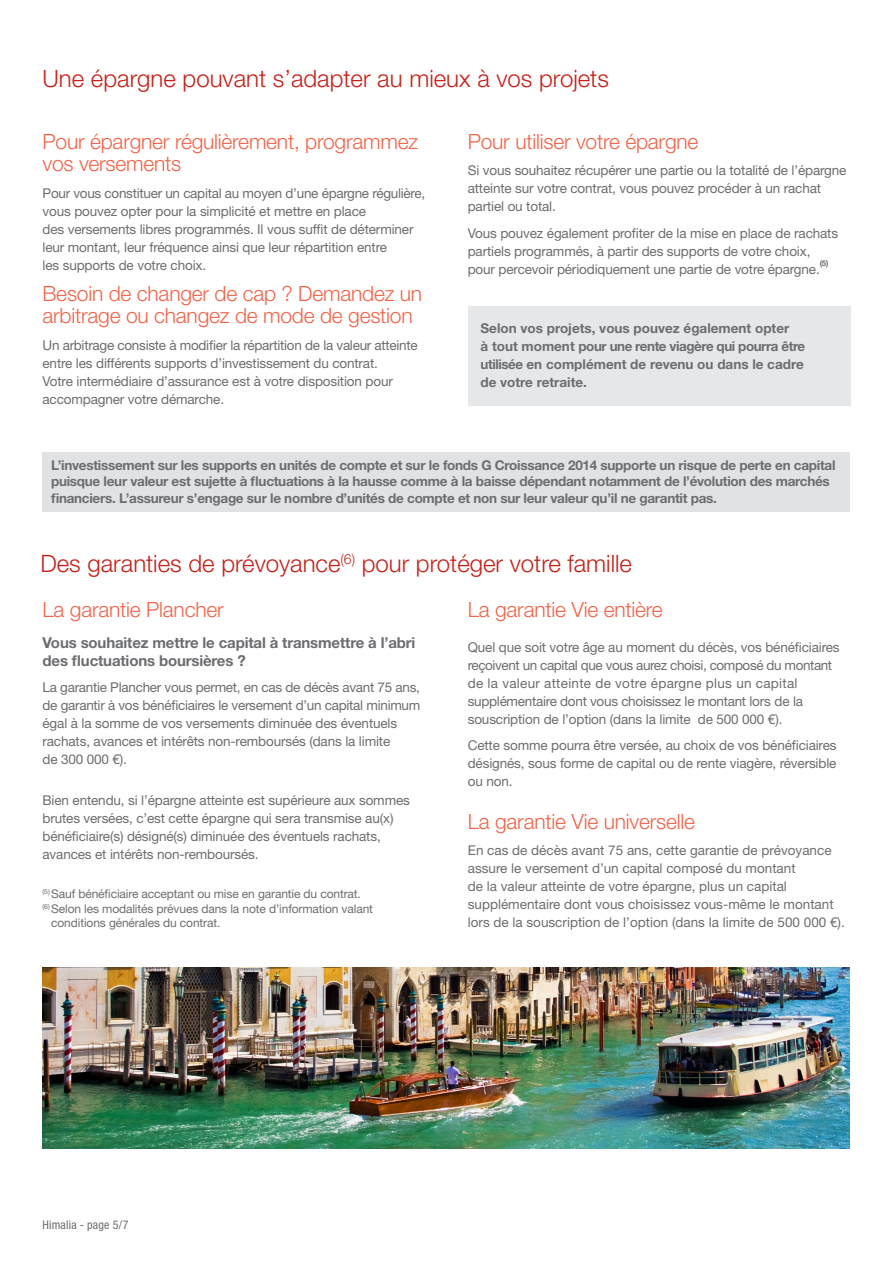
<style>
.page{position:relative;width:893px;height:1263px;background:#fff}
.page>*{position:absolute;margin:0;border:0;box-sizing:border-box;transform-origin:0 0}
.t1{font:300 24px "Helvetica Neue LT Std";color:#c5221a}
.t2{font:300 21px/22.5px "Helvetica Neue LT Std";letter-spacing:-.01em;color:#f16349}
.t3{font:700 15px/18px "Helvetica Neue LT Std";letter-spacing:-.01em;color:#6c6d70}
.t4{font:13.5px/18px "Helvetica Neue LT Std";letter-spacing:-.01em;color:#6c6d70}
.t5{font:700 13.5px/16.5px "Helvetica Neue LT Std";letter-spacing:-.02em;color:#6c6d70}
.t6{font:700 13.5px/18px "Helvetica Neue LT Std";color:#6c6d70}
.t7{font:12px "Helvetica Neue LT Std";letter-spacing:-.01em;color:#6c6d70}
.Table_Header_Left{font:condensed 12px "Helvetica Neue LT Std";letter-spacing:.015em;color:#6c6d70}
.t8{font:700 7.8px "Helvetica Neue LT Std";color:#6c6d70}
</style>
<div class="page">
<div style="left:43px;top:452px;width:807px;height:59px;background:#e1e2e4"></div>
<img style="left:43px;top:967px;width:806px;height:181px">
<div style="left:468px;top:306px;width:382px;height:99px;background:#e6e7e9"></div>
<p class="t1" style="left:43px;top:64px;width:568px">Une épargne pouvant s’adapter au mieux à vos projets</p>
<p class="t2" style="left:43px;top:130px;width:377px">Pour épargner régulièrement, programmez vos versements</p>
<p class="t4" style="left:43px;top:184px;width:384px">Pour vous constituer un capital au moyen d’une épargne régulière, vous pouvez opter pour la simplicité et mettre en place<br>des versements libres programmés. Il vous suffit de déterminer leur montant, leur fréquence ainsi que leur répartition entre<br>les supports de votre choix.</p>
<p class="t2" style="left:43px;top:282px;width:381px">Besoin de changer de cap ? Demandez un arbitrage ou changez de mode de gestion</p>
<p class="t4" style="left:43px;top:336px;width:377px">Un arbitrage consiste à modifier la répartition de la valeur atteinte entre les différents supports d’investissement du contrat.<br>Votre intermédiaire d’assurance est à votre disposition pour accompagner votre démarche.</p>
<p class="t2" style="left:468px;top:130px;width:232px">Pour utiliser votre épargne</p>
<p class="t4" style="left:468px;top:161px;width:380px">Si vous souhaitez récupérer une partie ou la totalité de l’épargne atteinte sur votre contrat, vous pouvez procéder à un rachat partiel ou total.</p>
<p class="t4" style="left:468px;top:224px;width:372px">Vous pouvez également profiter de la mise en place de rachats partiels programmés, à partir des supports de votre choix, pour percevoir périodiquement une partie de votre épargne.</p>
<p class="t8" style="left:820px;top:259px;width:10px">(5)</p>
<p class="t6" style="left:480px;top:319px;width:326px">Selon vos projets, vous pouvez également opter<br>à tout moment pour une rente viagère qui pourra être utilisée en complément de revenu ou dans le cadre de votre retraite.</p>
<p class="t5" style="left:51px;top:457px;width:786px">L’investissement sur les supports en unités de compte et sur le fonds G Croissance 2014 supporte un risque de perte en capital puisque leur valeur est sujette à fluctuations à la hausse comme à la baisse dépendant notamment de l’évolution des marchés financiers. L’assureur s’engage sur le nombre d’unités de compte et non sur leur valeur qu’il ne garantit pas.</p>
<p class="t1" style="left:40px;top:549px;width:593px">Des garanties de prévoyance<sup>(6)</sup> pour protéger votre famille</p>
<p class="t2" style="left:43px;top:598px;width:183px">La garantie Plancher</p>
<p class="t3" style="left:43px;top:633px;width:374px">Vous souhaitez mettre le capital à transmettre à l’abri des fluctuations boursières ?</p>
<p class="t4" style="left:43px;top:678px;width:379px">La garantie Plancher vous permet, en cas de décès avant 75 ans, de garantir à vos bénéficiaires le versement d’un capital minimum égal à la somme de vos versements diminuée des éventuels rachats, avances et intérêts non-remboursés (dans la limite<br>de 300 000 €).</p>
<p class="t4" style="left:43px;top:790px;width:369px">Bien entendu, si l’épargne atteinte est supérieure aux sommes brutes versées, c’est cette épargne qui sera transmise au(x) bénéficiaire(s) désigné(s) diminuée des éventuels rachats, avances et intérêts non-remboursés.</p>
<p class="t7" style="left:43px;top:887px;width:320px"><sup>(5)</sup> Sauf bénéficiaire acceptant ou mise en garantie du contrat.</p>
<p class="t7" style="left:43px;top:901px;width:332px"><sup>(6)</sup> Selon les modalités prévues dans la note d’information valant</p>
<p class="t7" style="left:51px;top:916px;width:171px">conditions générales du contrat.</p>
<p class="t2" style="left:468px;top:597px;width:197px">La garantie Vie entière</p>
<p class="t4" style="left:468px;top:638px;width:373px">Quel que soit votre âge au moment du décès, vos bénéficiaires reçoivent un capital que vous aurez choisi, composé du montant de la valeur atteinte de votre épargne plus un capital supplémentaire dont vous choisissez le montant lors de la souscription de l’option (dans la limite de 500 000 €).</p>
<p class="t4" style="left:468px;top:736px;width:370px;text-align:justify">Cette somme pourra être versée, au choix de vos bénéficiaires désignés, sous forme de capital ou de rente viagère, réversible ou non.</p>
<p class="t2" style="left:468px;top:809px;width:229px">La garantie Vie universelle</p>
<p class="t4" style="left:468px;top:841px;width:379px">En cas de décès avant 75 ans, cette garantie de prévoyance assure le versement d’un capital composé du montant<br>de la valeur atteinte de votre épargne, plus un capital supplémentaire dont vous choisissez vous-même le montant lors de la souscription de l’option (dans la limite de 500 000 €).</p>
<p class="Table_Header_Left" style="left:43px;top:1218px;width:88px">Himalia - page 5/7</p>
</div>
